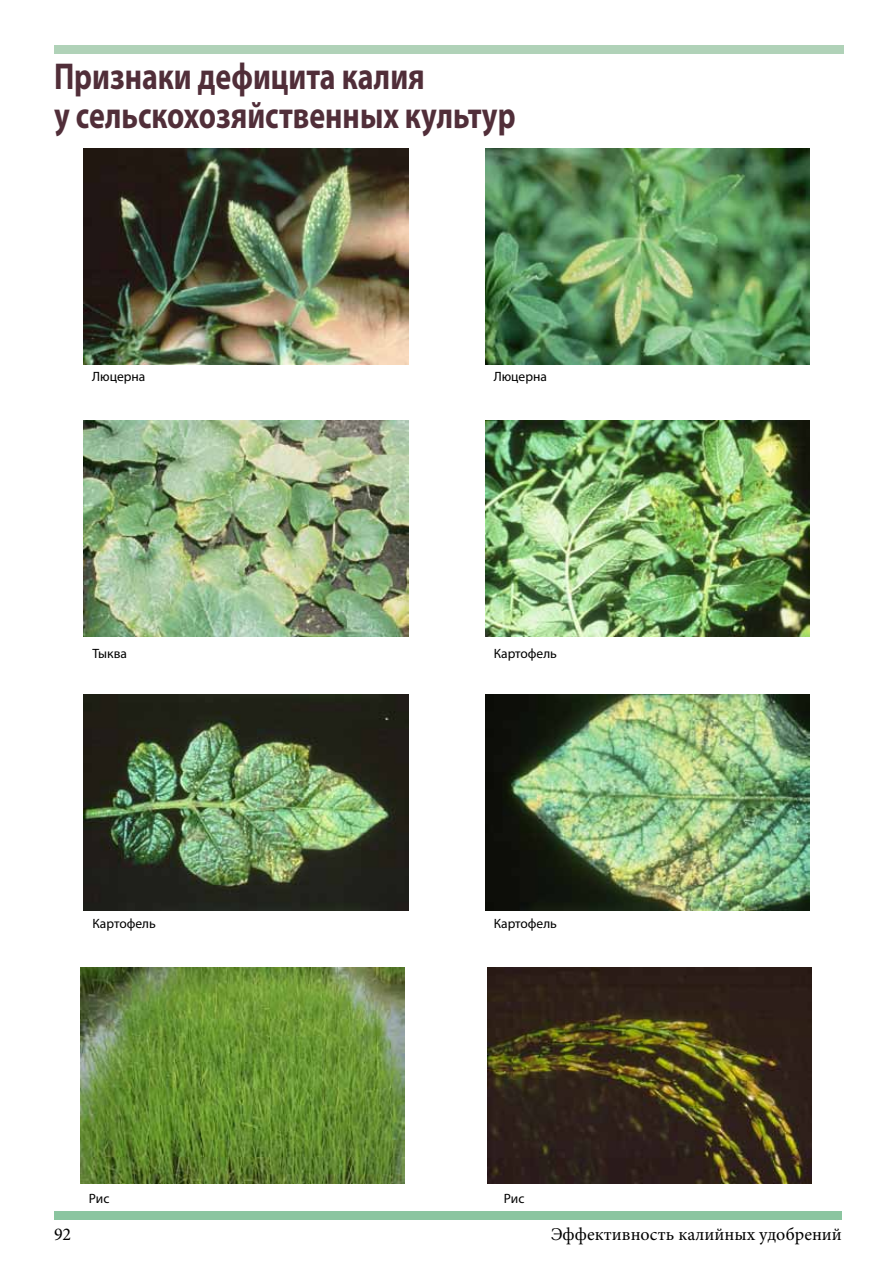
<style>
.page{position:relative;width:893px;height:1263px;background:#fff}
.page>*{position:absolute;margin:0;border:0;box-sizing:border-box;transform-origin:0 0}
.t1{font:700 37.5px/39px "Myriad Pro";color:#512e39;scale:.8 1}
.t2{font:18px "Minion Pro";color:#000}
.t3{font:13.5px "Myriad Pro";color:#000}
</style>
<div class="page">
<div style="left:54px;top:46px;width:789px;height:8px;background:#b0d2b8"></div>
<div style="left:73px;top:45px;width:764px;height:9px;background:#b0d2b8"></div>
<div style="left:54px;top:1211px;width:788px;height:9px;background:#8bc5a0"></div>
<img style="left:84px;top:148px;width:324px;height:216px">
<img style="left:485px;top:148px;width:324px;height:216px">
<img style="left:84px;top:421px;width:324px;height:216px">
<img style="left:485px;top:421px;width:324px;height:216px">
<img style="left:84px;top:694px;width:324px;height:216px">
<img style="left:485px;top:694px;width:324px;height:216px">
<img style="left:80px;top:967px;width:324px;height:216px">
<img style="left:487px;top:967px;width:324px;height:216px">
<h1 class="t1" style="left:54px;top:56px;width:578px">Признаки дефицита калия<br>у сельскохозяйственных культур</h1>
<p class="t3" style="left:92px;top:368px;width:55px">Люцерна</p>
<p class="t3" style="left:494px;top:368px;width:55px">Люцерна</p>
<p class="t3" style="left:92px;top:645px;width:36px">Тыква</p>
<p class="t3" style="left:494px;top:645px;width:65px">Картофель</p>
<p class="t3" style="left:92px;top:915px;width:65px">Картофель</p>
<p class="t3" style="left:494px;top:915px;width:65px">Картофель</p>
<p class="t3" style="left:89px;top:1190px;width:22px">Рис</p>
<p class="t3" style="left:504px;top:1190px;width:22px">Рис</p>
<h2 class="t2" style="left:54px;top:1222px;width:19px">92</h2>
<h2 class="t2" style="left:551px;top:1222px;width:292px">Эффективность калийных удобрений</h2>
</div>
